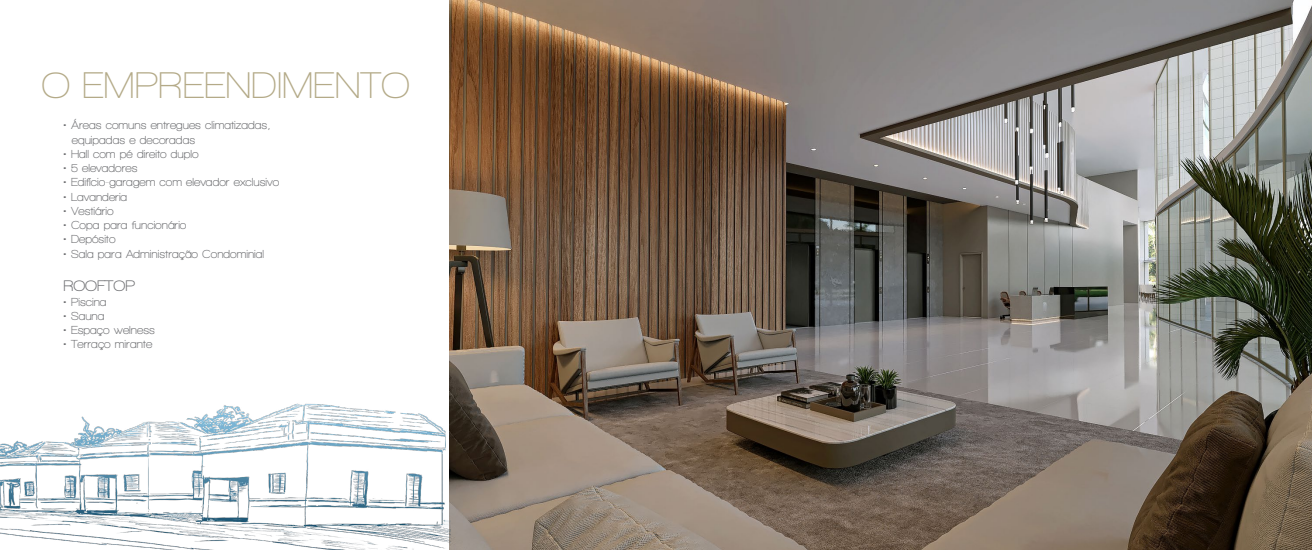
<style>
.page{position:relative;width:1312px;height:550px;background:#fff}
.page>*{position:absolute;margin:0;border:0;box-sizing:border-box;transform-origin:0 0}
.t1{font:600 37.94px "Walkway";color:#b4aa88}
.t2{font:700 15.62px "Walkway";color:#6d6e71}
.t3{font:700 11.88px/14.2px "Walkway";color:#6d6e71}
</style>
<div class="page">
<img style="left:450px;top:0;width:861px;height:549px">
<img style="left:0;top:397px;width:450px;height:152px">
<h1 class="t1" style="left:41px;top:64px;width:370px">O EMPREENDIMENTO</h1>
<p class="t3" style="left:72px;top:118px;width:200px;text-indent:-8px">• Áreas comuns entregues climatizadas, equipadas e decoradas</p>
<p class="t3" style="left:63px;top:146px;width:137px">• Hall com pé direito duplo</p>
<p class="t3" style="left:63px;top:161px;width:76px">• 5 elevadores</p>
<p class="t3" style="left:63px;top:175px;width:217px">• Edifício-garagem com elevador exclusivo</p>
<p class="t3" style="left:63px;top:189px;width:65px">• Lavanderia</p>
<p class="t3" style="left:63px;top:203px;width:52px">• Vestiário</p>
<p class="t3" style="left:63px;top:218px;width:124px">• Copa para funcionário</p>
<p class="t3" style="left:63px;top:232px;width:54px">• Depósito</p>
<p class="t3" style="left:63px;top:246px;width:202px">• Sala para Administração Condominial</p>
<h2 class="t2" style="left:63px;top:277px;width:73px">ROOFTOP</h2>
<p class="t3" style="left:63px;top:294px;width:45px">• Piscina</p>
<p class="t3" style="left:63px;top:308px;width:43px">• Sauna</p>
<p class="t3" style="left:63px;top:322px;width:93px">• Espaço welness</p>
<p class="t3" style="left:63px;top:337px;width:90px">• Terraço mirante</p>
</div>
